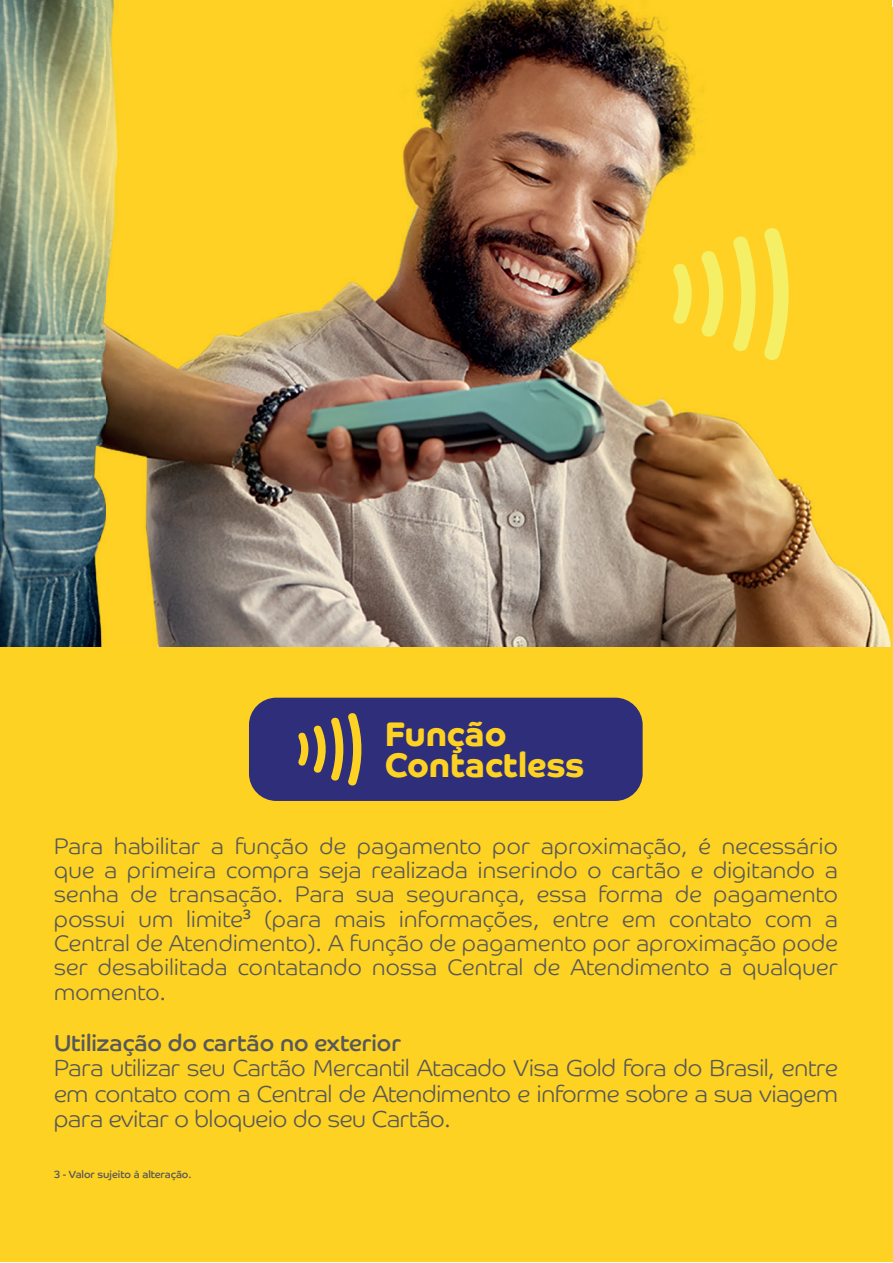
<style>
.page{position:relative;width:893px;height:1263px;background:#fff}
.page>*{position:absolute;margin:0;border:0;box-sizing:border-box;transform-origin:0 0}
.t1{font:700 34.2px/32px "Co Headline";color:#fed222}
.t2{font:300 23.25px/25.3px "Co Headline";color:#57585a;text-align:justify}
.t3{font:23.25px "Co Headline";color:#57585a}
.t4{font:300 22.5px/24.5px "Co Headline";letter-spacing:.02em;color:#57585a;text-align:justify}
.t5{font:10.5px "Co Headline";color:#57585a}
</style>
<div class="page">
<div style="left:0;top:7px;width:892px;height:1255px;background:#fed222"></div>
<img style="left:0;top:0;width:892px;height:7px">
<img style="left:892px;top:49px;width:1px;height:598px">
<img style="left:0;top:7px;width:892px;height:640px">
<svg style="left:673px;top:263px;width:21px;height:62px"></svg>
<svg style="left:701px;top:224px;width:91px;height:140px"></svg>
<div style="left:249px;top:698px;width:394px;height:103px;background:#2e2e7a;border-radius:27px"></div>
<svg style="left:298px;top:713px;width:64px;height:73px"></svg>
<h1 class="t1" style="left:385px;top:718px;width:201px">Função<br>Contactless</h1>
<p class="t4" style="left:54px;top:832px;width:785px">Para habilitar a função de pagamento por aproximação, é necessário que a primeira compra seja realizada inserindo o cartão e digitando a senha de transação. Para sua segurança, essa forma de pagamento possui um limite<sup>3</sup> (para mais informações, entre em contato com a Central de Atendimento). A função de pagamento por aproximação pode ser desabilitada contatando nossa Central de Atendimento a qualquer momento.</p>
<p class="t3" style="left:54px;top:1029px;width:349px">Utilização do cartão no exterior</p>
<p class="t2" style="left:54px;top:1053px;width:785px">Para utilizar seu Cartão Mercantil Atacado Visa Gold fora do Brasil, entre em contato com a Central de Atendimento e informe sobre a sua viagem para evitar o bloqueio do seu Cartão.</p>
<p class="t5" style="left:54px;top:1168px;width:139px">3 - Valor sujeito à alteração.</p>
</div>
